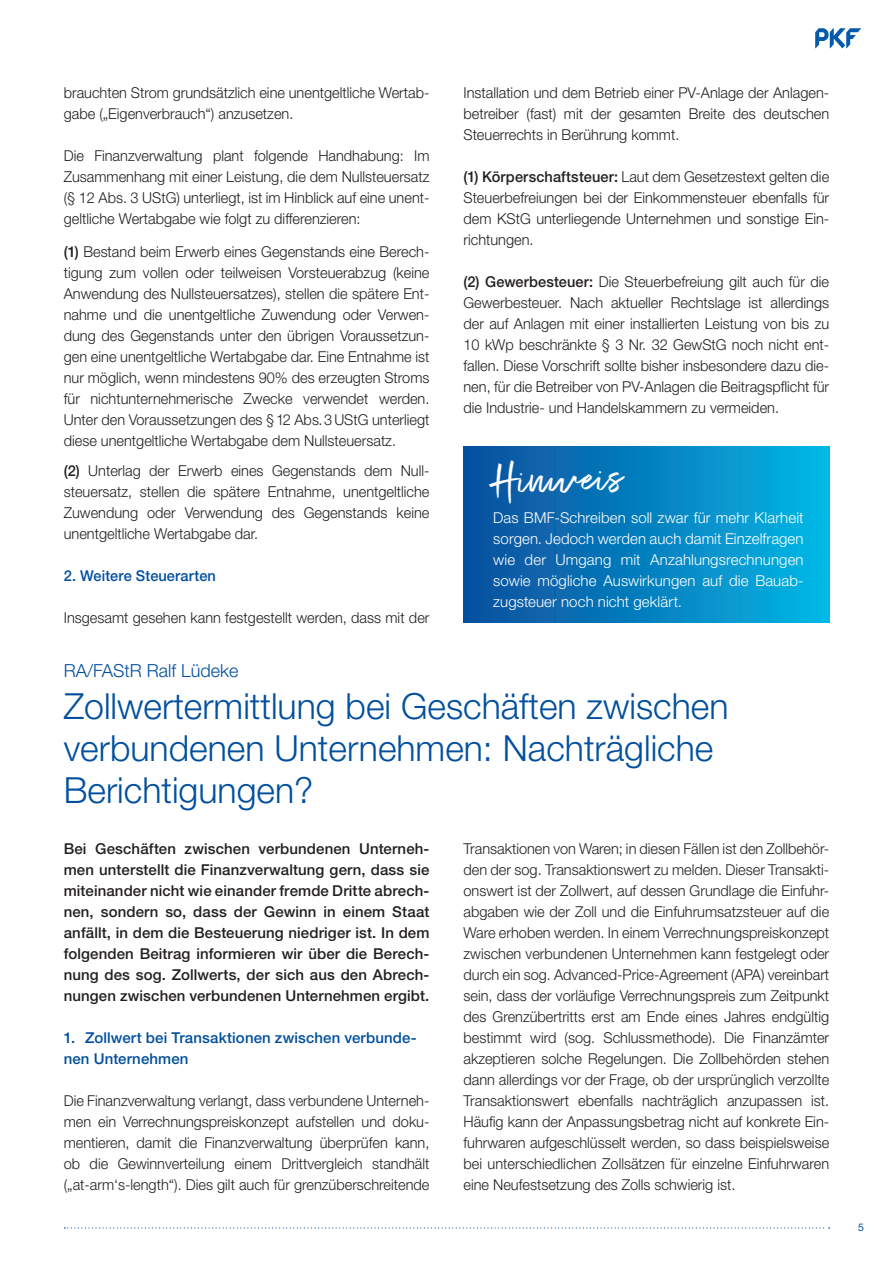
<style>
.page{position:relative;width:893px;height:1263px;background:#fff}
.page>*{position:absolute;margin:0;border:0;box-sizing:border-box;transform-origin:0 0}
.Empfehlung{font:46.5px "Exceptional";color:#fff}
.Headline{font:300 36px/42px "Helvetica Neue LT Std";color:#014f9e}
.Autor{font:300 18px "Helvetica Neue LT Std";color:#014f9e}
.Copy_Fließtext{font:300 15px/21px "Helvetica Neue LT Std";color:#231f20;text-align:justify}
.Copy_Fließtext-2{font:500 15px/21px "Helvetica Neue LT Std";letter-spacing:.01em;color:#231f20;text-align:justify}
.Copy_Fließtext_ohne{font:300 15px/21px "Helvetica Neue LT Std";color:#231f20;text-align:justify}
.Empfehlung-2{font:300 15px/21px "Helvetica Neue LT Std";letter-spacing:.005em;color:#fff;text-align:justify}
.Zwischentitel{font:500 15px/21px "Helvetica Neue LT Std";letter-spacing:.01em;color:#014f9e}
.t1{font:10.5px "Helvetica Neue LT Std";color:#014f9e}
.s1{font-weight:500}
</style>
<div class="page">
<svg style="left:815px;top:28px;width:46px;height:20px"></svg>
<svg style="left:64px;top:1227px;width:766px;height:1px"></svg>
<div style="left:463px;top:446px;width:366px;height:177px;background:linear-gradient(to right,#0a4c9b,#03b6e5)"></div>
<p class="Copy_Fließtext" style="left:64px;top:81px;width:367px">brauchten Strom grundsätzlich eine unentgeltliche Wertab&shy;gabe („Eigenverbrauch“) anzusetzen.</p>
<p class="Copy_Fließtext_ohne" style="left:64px;top:144px;width:367px">Die Finanzverwaltung plant folgende Handhabung: Im Zusammenhang mit einer Leistung, die dem Nullsteuersatz (§ 12 Abs. 3 UStG) unterliegt, ist im Hinblick auf eine unent&shy;geltliche Wertabgabe wie folgt zu differenzieren:</p>
<p class="Copy_Fließtext" style="left:64px;top:240px;width:367px"><span class="s1">(1)</span> Bestand beim Erwerb eines Gegenstands eine Berech&shy;tigung zum vollen oder teilweisen Vorsteuerabzug (keine Anwendung des Nullsteuersatzes), stellen die spätere Ent&shy;nahme und die unentgeltliche Zuwendung oder Verwen&shy;dung des Gegenstands unter den übrigen Voraussetzun&shy;gen eine unentgeltliche Wertabgabe dar. Eine Entnahme ist nur möglich, wenn mindestens 90% des erzeugten Stroms für nichtunternehmerische Zwecke verwendet werden.<br>Unter den Voraussetzungen des § 12 Abs. 3 UStG unterliegt diese unentgeltliche Wertabgabe dem Nullsteuersatz.</p>
<p class="Copy_Fließtext" style="left:64px;top:459px;width:367px"><span class="s1">(2)</span> Unterlag der Erwerb eines Gegenstands dem Null&shy;steuersatz, stellen die spätere Entnahme, unentgeltliche Zuwendung oder Verwendung des Gegenstands keine unentgeltliche Wertabgabe dar.</p>
<p class="Zwischentitel" style="left:64px;top:565px;width:154px">2. Weitere Steuerarten</p>
<p class="Copy_Fließtext" style="left:64px;top:606px;width:367px">Insgesamt gesehen kann festgestellt werden, dass mit der</p>
<p class="Copy_Fließtext" style="left:463px;top:81px;width:367px">Installation und dem Betrieb einer PV-Anlage der Anlagen&shy;betreiber (fast) mit der gesamten Breite des deutschen Steuerrechts in Berührung kommt.</p>
<p class="Copy_Fließtext" style="left:463px;top:165px;width:367px"><span class="s1">(1) Körperschaftsteuer:</span> Laut dem Gesetzestext gelten die Steuerbefreiungen bei der Einkommensteuer ebenfalls für dem KStG unterliegende Unternehmen und sonstige Ein&shy;richtungen.</p>
<p class="Copy_Fließtext" style="left:463px;top:270px;width:367px"><span class="s1">(2) Gewerbesteuer:</span> Die Steuerbefreiung gilt auch für die Gewerbesteuer. Nach aktueller Rechtslage ist allerdings der auf Anlagen mit einer installierten Leistung von bis zu 10 kWp beschränkte § 3 Nr. 32 GewStG noch nicht ent&shy;fallen. Diese Vorschrift sollte bisher insbesondere dazu die&shy;nen, für die Betreiber von PV-Anlagen die Beitragspflicht für die Industrie- und Handelskammern zu vermeiden.</p>
<p class="Empfehlung" style="left:493px;top:447px;width:131px;rotate:-2deg">Hinweis</p>
<p class="Empfehlung-2" style="left:493px;top:507px;width:312px">Das BMF-Schreiben soll zwar für mehr Klarheit sorgen. Jedoch werden auch damit Einzelfragen wie der Umgang mit Anzahlungsrechnungen sowie mögliche Auswirkungen auf die Bauab&shy;zugsteuer noch nicht geklärt.</p>
<p class="Autor" style="left:64px;top:660px;width:176px">RA/FAStR Ralf Lüdeke</p>
<p class="Headline" style="left:64px;top:685px;width:666px">Zollwertermittlung bei Geschäften zwischen verbundenen Unternehmen: Nachträgliche<br>Berichtigungen?</p>
<p class="Copy_Fließtext-2" style="left:64px;top:838px;width:367px">Bei Geschäften zwischen verbundenen Unterneh&shy;men unterstellt die Finanzverwaltung gern, dass sie miteinander nicht wie einander fremde Dritte abrech&shy;nen, sondern so, dass der Gewinn in einem Staat anfällt, in dem die Besteuerung niedriger ist. In dem folgenden Beitrag informieren wir über die Berech&shy;nung des sog. Zollwerts, der sich aus den Abrech&shy;nungen zwischen verbundenen Unternehmen ergibt.</p>
<p class="Zwischentitel" style="left:64px;top:1027px;width:354px">1. Zollwert bei Transaktionen zwischen verbunde&shy;nen Unternehmen</p>
<p class="Copy_Fließtext" style="left:64px;top:1089px;width:367px">Die Finanzverwaltung verlangt, dass verbundene Unterneh&shy;men ein Verrechnungspreiskonzept aufstellen und doku&shy;mentieren, damit die Finanzverwaltung überprüfen kann, ob die Gewinnverteilung einem Drittvergleich standhält („at-arm‘s-length“). Dies gilt auch für grenzüberschreitende</p>
<p class="Copy_Fließtext" style="left:463px;top:837px;width:367px">Transaktionen von Waren; in diesen Fällen ist den Zollbehör&shy;den der sog. Transaktionswert zu melden. Dieser Transakti&shy;onswert ist der Zollwert, auf dessen Grundlage die Einfuhr&shy;abgaben wie der Zoll und die Einfuhrumsatzsteuer auf die Ware erhoben werden. In einem Verrechnungspreiskonzept zwischen verbundenen Unternehmen kann festgelegt oder durch ein sog. Advanced-Price-Agreement (APA) vereinbart sein, dass der vorläufige Verrechnungspreis zum Zeitpunkt des Grenzübertritts erst am Ende eines Jahres endgültig bestimmt wird (sog. Schlussmethode). Die Finanzämter akzeptieren solche Regelungen. Die Zollbehörden stehen dann allerdings vor der Frage, ob der ursprünglich verzollte Transaktionswert ebenfalls nachträglich anzupassen ist.<br>Häufig kann der Anpassungsbetrag nicht auf konkrete Ein&shy;fuhrwaren aufgeschlüsselt werden, so dass beispielsweise bei unterschiedlichen Zollsätzen für einzelne Einfuhrwaren eine Neufestsetzung des Zolls schwierig ist.</p>
<p class="t1" style="left:858px;top:1220px;width:7px">5</p>
</div>
